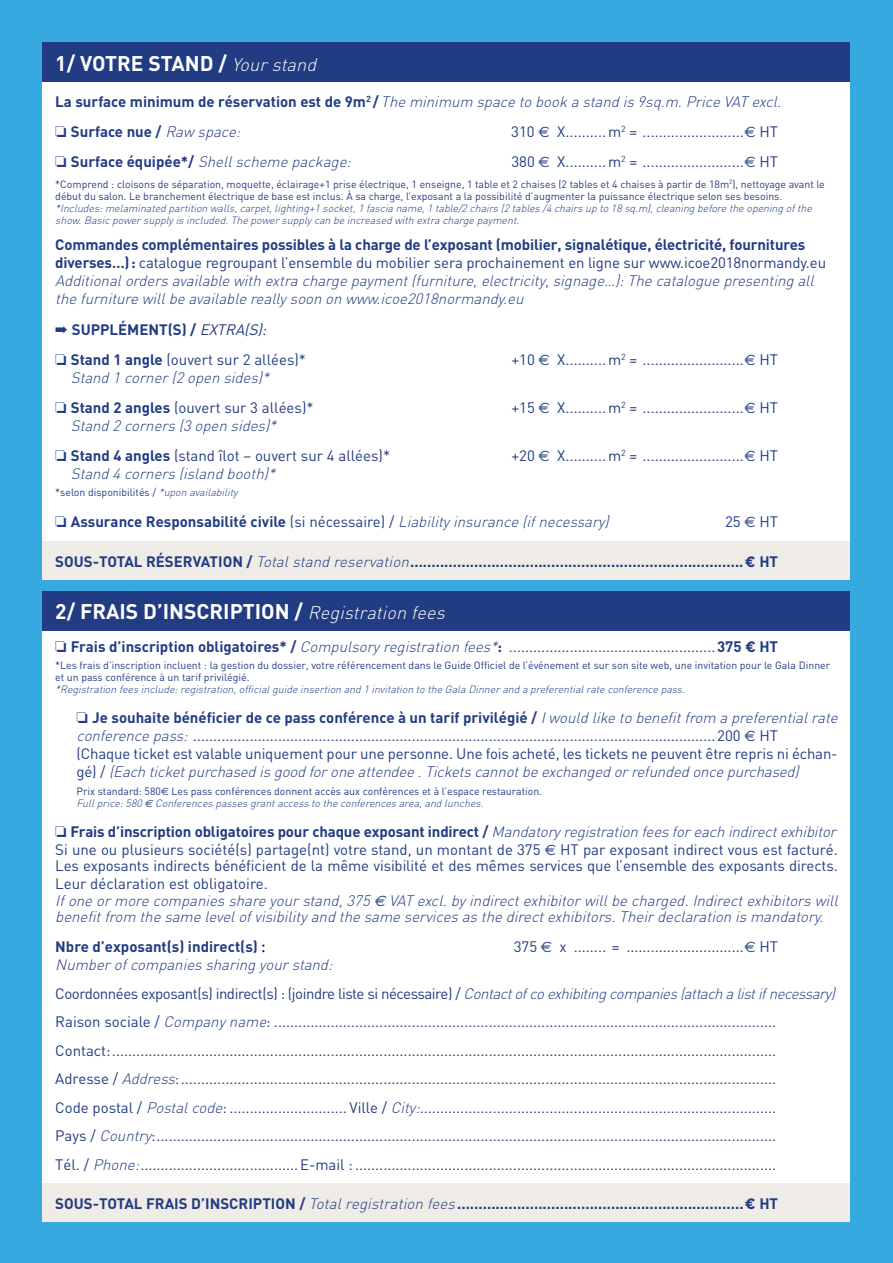
<style>
.page{position:relative;width:893px;height:1263px;background:#36a9e1}
.page>*{position:absolute;margin:0;border:0;box-sizing:border-box;transform-origin:0 0}
.t1{font:700 21px "DIN";color:#fff}
.t2{font:15px/18px "DIN";letter-spacing:-.01em;color:#223c83}
.t3{font:15px/28.5px "DIN";letter-spacing:-.03em;color:#223c83}
.t4{font:italic 300 15px/18px "DIN";color:#223c83}
.t5{font:700 15px/30px "DIN";color:#223c83}
.t6{font:10.5px/12px "DIN";color:#223c83}
.t7{font:italic 300 10.5px/12px "DIN";color:#223c83}
.s1{font-weight:300;font-style:italic;font-size:18px}
.s2{font-weight:700;font-style:normal}
.s3{font-family:"Euro Sans"}
.s4{font-weight:400;font-style:normal}
.s5{font-weight:400;font-style:italic}
.s6{font-weight:400}
.s7{font-weight:300;font-style:italic}
.s8{font-weight:700}
.s9{font-family:"Gotham"}
.s10{font-family:"Gotham";font-weight:700}
.s11{font-family:"Euro Sans";font-style:italic}
.s12{font-family:"Euro Sans";font-weight:400}
.s13{font-family:"Minion Pro";font-weight:400;font-size:18px;color:#000}
</style>
<div class="page">
<div style="left:43px;top:82px;width:807px;height:461px;background:#fff"></div>
<div style="left:43px;top:43px;width:807px;height:39px;background:#223c83"></div>
<div style="left:43px;top:541px;width:807px;height:38px;background:#efebe6"></div>
<div style="left:43px;top:627px;width:807px;height:584px;background:#fff"></div>
<div style="left:43px;top:591px;width:807px;height:39px;background:#223c83"></div>
<div style="left:43px;top:1183px;width:807px;height:38px;background:#efebe6"></div>
<h1 class="t1" style="left:55px;top:50px;width:267px">1/ VOTRE STAND / <span class="s1">Yourstand</span></h1>
<p class="t4" style="left:55px;top:87px;width:732px;line-height:30px"><span class="s2">La s u rfa ce m i n i m u m d e rése rva t i o n est d e 9 m</span> <sup>2</sup> <span class="s2">/</span> The minimum space to book a stand is9sq.m.Price VAT excl. ❏ <span class="s2">Surface nue /</span> Raw space:</p>
<p class="t2" style="left:511px;top:122px;width:268px">310 <span class="s3">€</span> X..........m<sup>2</sup> = .........................<span class="s3">€</span> HT</p>
<p class="t4" style="left:55px;top:153px;width:301px">❏ <span class="s2">S u rfa ce é q u i p é e */</span> Shellscheme package:</p>
<p class="t2" style="left:511px;top:152px;width:268px">380 <span class="s3">€</span> X..........m<sup>2</sup> = .........................<span class="s3">€</span> HT</p>
<p class="t6" style="left:55px;top:178px;width:771px">*Comprend : cloisons de séparation, moquette, éclairage+1 prise électrique, 1 enseigne, 1 table et 2 chaises (2 tables et 4 chaises à partir de 18m<sup>2</sup>), nettoyage avant le début du salon. Le branchement électrique de base est inclus. À sa charge, l’exposant a la possibilité d’augmenter la puissance électrique selon ses besoins.</p>
<p class="t7" style="left:55px;top:202px;width:761px">*Includes:melaminated partition walls,carpet,lighting+1socket,1fascia name,1table/2chairs(2tables/4chairsup to 18sq.m),cleaning before the opening ofthe show.Basicpowersupplyisincluded.The powersupplycan be increased with extra charge payment.</p>
<p class="t4" style="left:55px;top:236px;width:772px"><span class="s2">Commandes complémentaires possibles à la charge de l’exposant (mobilier, signalétique, électricité, fournitures diverses…):</span> <span class="s4">catalogue regroupant l’ensemble du mobilier sera prochainement en ligne sur www.icoe2018normandy.eu </span>Additionalordersavailable with extra charge payment(furniture,electricity,signage…):The catalogue presenting all the furniture willbe available reallysoon on www.icoe2018normandy.eu</p>
<p class="t5" style="left:55px;top:314px;width:252px">➡ SUPPLÉMENT(S) / <span class="s5">EXTRA(S):<br></span>❏ Stand 1 angle <span class="s6">(ouvert sur 2 allées)*</span></p>
<p class="t2" style="left:511px;top:350px;width:268px">+10 <span class="s3">€</span> X..........m<sup>2</sup> = .........................<span class="s3">€</span> HT</p>
<p class="t4" style="left:55px;top:363px;width:260px;line-height:30px;text-indent:16px">Stand 1corner(2open sides)*<br>❏ <span class="s2">Stand 2 angles</span> <span class="s4">(ouvert sur 3 allées)*</span></p>
<p class="t2" style="left:55px;top:410px;width:336px;line-height:30px;text-indent:16px"><span class="s7">Stand 2corners(3open sides)*<br></span>❏ <span class="s8">Stand 4 angles</span> (stand îlot – ouvert sur 4 allées)*</p>
<p class="t2" style="left:511px;top:398px;width:268px">+15 <span class="s3">€</span> X..........m<sup>2</sup> = .........................<span class="s3">€</span> HT</p>
<p class="t2" style="left:511px;top:446px;width:268px">+20 <span class="s3">€</span> X..........m<sup>2</sup> = .........................<span class="s3">€</span> HT</p>
<p class="t4" style="left:71px;top:465px;width:210px">Stand 4corners(island booth)*</p>
<p class="t6" style="left:55px;top:486px;width:187px">*selon disponibilités / <span class="s7">*upon availability</span></p>
<p class="t4" style="left:55px;top:512px;width:559px">❏ <span class="s2">Assurance Responsabilité civile</span> <span class="s4">(si nécessaire) /</span> Liabilityinsurance (ifnecessary)</p>
<p class="t2" style="left:725px;top:512px;width:55px">25 <span class="s3">€</span> HT</p>
<p class="t5" style="left:55px;top:546px;width:724px">SOUS-TOTAL RÉSERVATION / <span class="s7">Totalstand reservation</span>..............................................................................<span class="s9">¤</span> HT</p>
<h1 class="t1" style="left:55px;top:598px;width:396px">2/ FRAIS D’INSCRIPTION / <span class="s1">Registration fees</span></h1>
<p class="t2" style="left:55px;top:638px;width:724px">❏ <span class="s8">Frais d’inscription obligatoires* /</span> <span class="s7">Compulsoryregistration fees*</span><span class="s8">:</span> ...................................................<span class="s8">375</span> <span class="s10">¤</span> <span class="s8">HT</span></p>
<p class="t6" style="left:55px;top:659px;width:776px">*Les frais d’inscription incluent : la gestion du dossier, votre référencement dans le Guide Officiel de l’événement et sur son site web, une invitation pour le Gala Dinner et un pass conférence à un tarif privilégié.</p>
<p class="t7" style="left:55px;top:683px;width:634px">*Registration feesinclude:registration,officialguide insertion and 1invitation to the Gala Dinnerand a preferentialrate conference pass.</p>
<p class="t2" style="left:77px;top:708px;width:767px">❏ <span class="s8">Je souhaite bénéficier de ce pass conférence à un tarif privilégié /</span> <span class="s7">Iwould like to benefitfrom a preferentialrate conference pass:</span>.................................................................................................................................200 <span class="s3">€</span> HT<br>(Chaque ticket est valable uniquement pour une personne. Une fois acheté, les tickets ne peuvent être repris ni échan&shy;g é ) / <span class="s7">(Each ticketpurchasedisgoodforoneattendee.Ticketscannotbeexchangedorrefundedoncepurchased)</span></p>
<p class="t6" style="left:77px;top:785px;width:467px">Prix standard: 580<span class="s3">€</span> Les pass conférences donnent accès aux conférences et à l’espace restauration.<br><span class="s7">Fullprice:580</span><span class="s11">€</span> <span class="s7">Conferencespassesgrantaccessto the conferencesarea,and lunches.</span></p>
<p class="t2" style="left:55px;top:822px;width:786px">❏ <span class="s8">Frais d’inscription obligatoires pour chaque exposant indirect /</span> <span class="s7">Mandatoryregistration feesforeach indirectexhibitor<br></span>Si une ou plusieurs société(s) partage(nt) votre stand, un montant de 375 <span class="s3">€</span> HT par exposant indirect vous est facturé.</p>
<p class="t2" style="left:55px;top:856px;width:784px">Les exposants indirects bénéficient de la même visibilité et des mêmes services que l’ensemble des exposants directs.<br>Leur déclaration est obligatoire.</p>
<p class="t4" style="left:55px;top:892px;width:788px;line-height:16.5px">Ifone ormore companiesshare yourstand,375<span class="s12">€</span> VAT excl.byindirectexhibitorwillbe charged.Indirectexhibitorswill benefitfrom the same levelofvisibilityand the same servicesasthe directexhibitors.Theirdeclaration ismandatory.</p>
<p class="t5" style="left:55px;top:931px;width:212px">Nbre d’exposant(s) indirect(s) <span class="s13">:</span></p>
<p class="t2" style="left:514px;top:937px;width:266px">375 <span class="s3">€</span> x ........ = .............................<span class="s3">€</span> HT</p>
<p class="t3" style="left:55px;top:950px;width:786px"><span class="s7">Numberofcompaniessharing yourstand:<br></span>Coordonnées exposant(s) indirect(s) : (joindre liste si nécessaire) / <span class="s7">Contactofcoexhibitingcompanies(attachalistifnecessary)<br></span>Raison sociale / <span class="s7">Companyname</span>: ............................................................................................................................<br>Contact:....................................................................................................................................................................<br>Adresse / <span class="s7">Address</span>:...................................................................................................................................................<br>Code postal / <span class="s7">Postalcode</span>: ............................. Ville / <span class="s7">City:</span>........................................................................................<br>Pays / <span class="s7">Country</span>:.........................................................................................................................................................<br>Tél. / <span class="s7">Phone:</span>.......................................E-mail :........................................................................................................</p>
<p class="t5" style="left:55px;top:1188px;width:724px">SOUS-TOTAL FRAIS D’INSCRIPTION / <span class="s7">Totalregistration fees</span>...................................................................<span class="s9">¤</span> HT</p>
</div>
